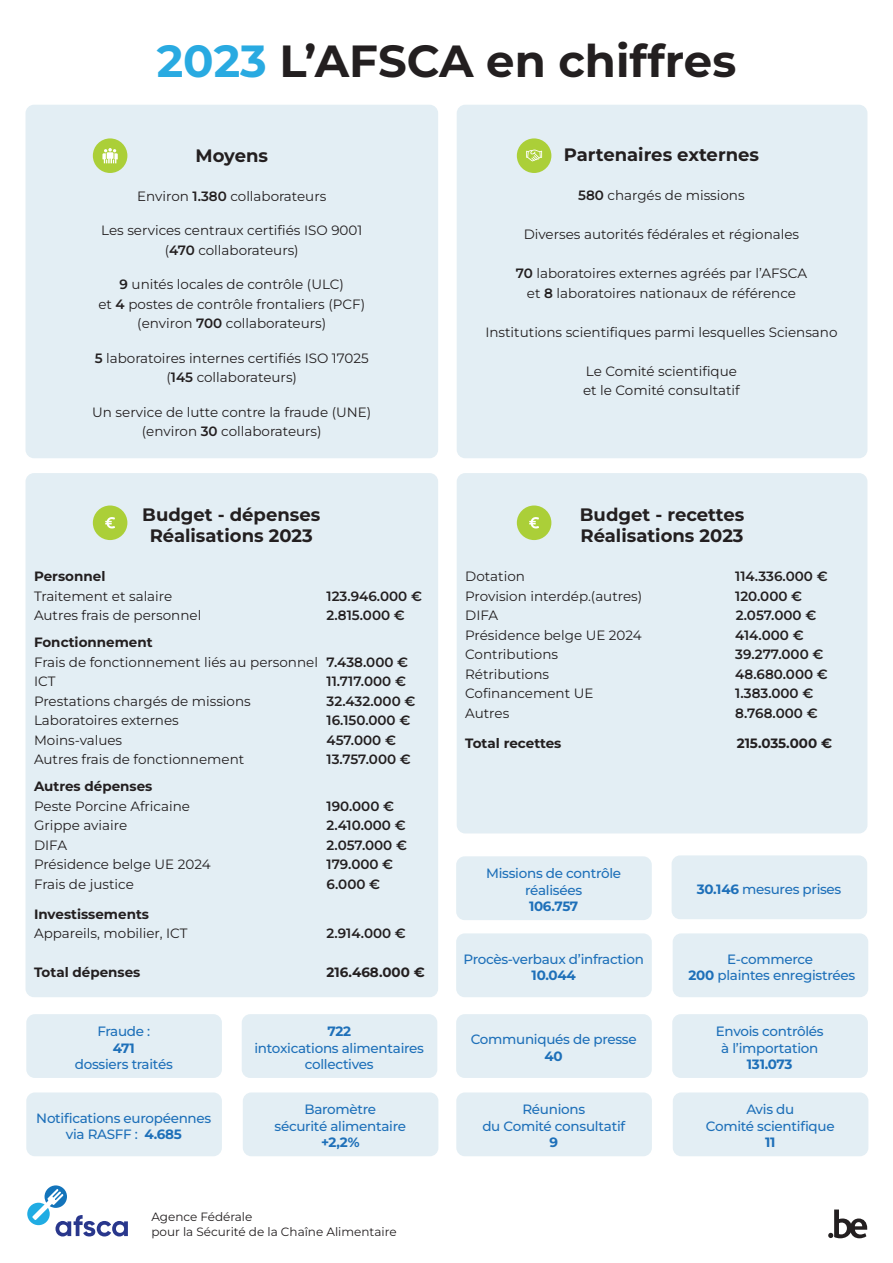
<style>
.page{position:relative;width:893px;height:1263px;background:#fff}
.page>*{position:absolute;margin:0;border:0;box-sizing:border-box;transform-origin:0 0}
.t1{font:700 45px "Montserrat";color:#231f20}
.t2{font:700 18px/21.6px "Montserrat";color:#231f20;text-align:center}
.t3{font:13.5px/19.5px "Montserrat";color:#231f20;text-align:center}
.t4{font:500 13.5px/16.5px "Montserrat";letter-spacing:-.02em;color:#1e70b9;text-align:center}
.t5{font:600 13.5px "Montserrat";color:#231f20}
.t6{font:700 13.5px "Montserrat";color:#231f20}
.t7{font:700 13.5px "Montserrat";letter-spacing:-.02em;color:#1e70b9}
.t8{font:12px/15px "Montserrat";color:#231f20}
.s1{color:#29aae1}
.s2{font-weight:600}
.s3{font-weight:700}
</style>
<div class="page">
<div style="left:26px;top:105px;width:412px;height:353px;background:#e3eef4;border-radius:9px"></div>
<div style="left:457px;top:105px;width:410px;height:353px;background:#e3eef4;border-radius:9px"></div>
<div style="left:26px;top:473px;width:412px;height:524px;background:#e3eef4;border-radius:9px"></div>
<div style="left:457px;top:473px;width:410px;height:360px;background:#e3eef4;border-radius:9px"></div>
<div style="left:517px;top:138px;width:34px;height:35px;background:#abcf38;border-radius:50%"></div>
<div style="left:517px;top:505px;width:34px;height:35px;background:#abcf38;border-radius:50%"></div>
<div style="left:93px;top:138px;width:34px;height:35px;background:#abcf38;border-radius:50%"></div>
<div style="left:93px;top:505px;width:34px;height:35px;background:#abcf38;border-radius:50%"></div>
<div style="left:456px;top:856px;width:196px;height:64px;background:#e3eef4;border-radius:9px"></div>
<div style="left:456px;top:933px;width:196px;height:64px;background:#e3eef4;border-radius:9px"></div>
<div style="left:242px;top:1014px;width:195px;height:64px;background:#e3eef4;border-radius:9px"></div>
<div style="left:26px;top:1014px;width:196px;height:64px;background:#e3eef4;border-radius:9px"></div>
<div style="left:673px;top:933px;width:195px;height:64px;background:#e3eef4;border-radius:9px"></div>
<div style="left:672px;top:855px;width:195px;height:64px;background:#e3eef4;border-radius:9px"></div>
<div style="left:456px;top:1092px;width:196px;height:64px;background:#e3eef4;border-radius:9px"></div>
<div style="left:26px;top:1092px;width:196px;height:64px;background:#e3eef4;border-radius:9px"></div>
<div style="left:672px;top:1014px;width:196px;height:64px;background:#e3eef4;border-radius:9px"></div>
<div style="left:673px;top:1092px;width:195px;height:64px;background:#e3eef4;border-radius:9px"></div>
<div style="left:243px;top:1092px;width:195px;height:64px;background:#e3eef4;border-radius:9px"></div>
<div style="left:456px;top:1014px;width:196px;height:64px;background:#e3eef4;border-radius:9px"></div>
<svg style="left:27px;top:1185px;width:101px;height:51px"></svg>
<svg style="left:529px;top:517px;width:10px;height:12px"></svg>
<svg style="left:105px;top:517px;width:10px;height:12px"></svg>
<svg style="left:102px;top:148px;width:16px;height:15px"></svg>
<svg style="left:526px;top:149px;width:16px;height:12px"></svg>
<svg style="left:828px;top:1209px;width:39px;height:29px"></svg>
<h1 class="t1" style="left:157px;top:31px;width:581px"><span class="s1">2023</span> L’AFSCA en chiffres</h1>
<h2 class="t2" style="left:195px;top:144px;width:74px">Moyens</h2>
<p class="t3" style="left:137px;top:186px;width:191px">Environ <span class="s2">1.380</span> collaborateurs</p>
<p class="t3" style="left:101px;top:220px;width:263px">Les services centraux certifiés ISO 9001 (<span class="s2">470</span> collaborateurs)</p>
<p class="t3" style="left:98px;top:274px;width:268px"><span class="s2">9</span> unités locales de contrôle (ULC)<br>et <span class="s2">4</span> postes de contrôle frontaliers (PCF) (environ <span class="s2">700</span> collaborateurs)</p>
<p class="t3" style="left:95px;top:348px;width:275px"><span class="s2">5</span> laboratoires internes certifiés ISO 17025 (<span class="s2">145</span> collaborateurs)</p>
<p class="t3" style="left:92px;top:402px;width:281px">Un service de lutte contre la fraude (UNE) (environ <span class="s2">30</span> collaborateurs)</p>
<h2 class="t2" style="left:142px;top:503px;width:180px">Budget - dépenses<br>Réalisations 2023</h2>
<p class="t6" style="left:34px;top:567px;width:73px">Personnel</p>
<p class="t3" style="left:34px;top:586px;width:140px">Traitement et salaire</p>
<p class="t5" style="left:327px;top:587px;width:97px">123.946.000 €</p>
<p class="t3" style="left:34px;top:605px;width:169px">Autres frais de personnel</p>
<p class="t5" style="left:327px;top:606px;width:80px">2.815.000 €</p>
<p class="t3" style="left:34px;top:632px;width:376px;text-align:left"><span class="s3">Fonctionnement<br></span>Frais de fonctionnement liés au personnel <span class="s2">7.438.000 €<br></span>ICT</p>
<p class="t5" style="left:327px;top:672px;width:81px">11.717.000 €</p>
<p class="t3" style="left:34px;top:691px;width:218px">Prestations chargés de missions</p>
<p class="t5" style="left:327px;top:692px;width:90px">32.432.000 €</p>
<p class="t3" style="left:34px;top:710px;width:146px">Laboratoires externes</p>
<p class="t5" style="left:327px;top:711px;width:85px">16.150.000 €</p>
<p class="t3" style="left:34px;top:730px;width:90px">Moins-values</p>
<p class="t5" style="left:327px;top:731px;width:71px">457.000 €</p>
<p class="t3" style="left:34px;top:749px;width:212px">Autres frais de fonctionnement</p>
<p class="t5" style="left:327px;top:750px;width:86px">13.757.000 €</p>
<p class="t6" style="left:34px;top:777px;width:120px">Autres dépenses</p>
<p class="t3" style="left:34px;top:796px;width:158px">Peste Porcine Africaine</p>
<p class="t5" style="left:327px;top:797px;width:69px">190.000 €</p>
<p class="t3" style="left:34px;top:815px;width:95px">Grippe aviaire</p>
<p class="t5" style="left:327px;top:816px;width:81px">2.410.000 €</p>
<p class="t3" style="left:34px;top:835px;width:35px">DIFA</p>
<p class="t5" style="left:327px;top:836px;width:82px">2.057.000 €</p>
<p class="t3" style="left:34px;top:854px;width:178px">Présidence belge UE 2024</p>
<p class="t5" style="left:327px;top:855px;width:68px">179.000 €</p>
<p class="t3" style="left:34px;top:874px;width:101px">Frais de justice</p>
<p class="t5" style="left:327px;top:875px;width:55px">6.000 €</p>
<p class="t6" style="left:34px;top:905px;width:117px">Investissements</p>
<p class="t3" style="left:34px;top:923px;width:155px">Appareils, mobilier, ICT</p>
<p class="t5" style="left:327px;top:924px;width:81px">2.914.000 €</p>
<p class="t6" style="left:34px;top:963px;width:108px">Total dépenses</p>
<p class="t6" style="left:327px;top:963px;width:100px">216.468.000 €</p>
<p class="t4" style="left:97px;top:1023px;width:54px">Fraude :</p>
<p class="t7" style="left:113px;top:1039px;width:23px">471</p>
<p class="t4" style="left:75px;top:1056px;width:99px">dossiers traités</p>
<p class="t4" style="left:36px;top:1109px;width:177px">Notifications européennes via RASFF : <span class="s3">4.685</span></p>
<p class="t7" style="left:327px;top:1022px;width:25px">722</p>
<p class="t4" style="left:254px;top:1039px;width:171px">intoxications alimentaires collectives</p>
<p class="t4" style="left:274px;top:1101px;width:133px">Baromètre<br>sécurité alimentaire</p>
<p class="t7" style="left:321px;top:1133px;width:40px">+2,2%</p>
<p class="t8" style="left:151px;top:1209px;width:247px">Agence Fédérale<br>pour la Sécurité de la Chaîne Alimentaire</p>
<h2 class="t2" style="left:564px;top:143px;width:197px">Partenaires externes</h2>
<p class="t3" style="left:578px;top:185px;width:168px"><span class="s2">580</span> chargés de missions</p>
<p class="t3" style="left:524px;top:224px;width:277px">Diverses autorités fédérales et régionales</p>
<p class="t3" style="left:516px;top:263px;width:293px"><span class="s2">70</span> laboratoires externes agréés par l’AFSCA et <span class="s2">8</span> laboratoires nationaux de référence</p>
<p class="t3" style="left:485px;top:322px;width:354px">Institutions scientifiques parmi lesquelles Sciensano</p>
<p class="t3" style="left:583px;top:361px;width:158px;text-align:left">Le Comité scientifique et le Comité consultatif</p>
<h2 class="t2" style="left:580px;top:503px;width:166px;text-align:left">Budget - recettes<br>Réalisations 2023</h2>
<p class="t3" style="left:465px;top:566px;width:61px">Dotation</p>
<p class="t5" style="left:735px;top:567px;width:94px">114.336.000 €</p>
<p class="t3" style="left:465px;top:586px;width:179px">Provision interdép.(autres)</p>
<p class="t5" style="left:735px;top:587px;width:69px">120.000 €</p>
<p class="t3" style="left:465px;top:605px;width:35px">DIFA</p>
<p class="t5" style="left:736px;top:606px;width:82px">2.057.000 €</p>
<p class="t3" style="left:465px;top:625px;width:178px">Présidence belge UE 2024</p>
<p class="t5" style="left:735px;top:626px;width:70px">414.000 €</p>
<p class="t3" style="left:465px;top:644px;width:94px">Contributions</p>
<p class="t5" style="left:735px;top:645px;width:90px">39.277.000 €</p>
<p class="t3" style="left:465px;top:664px;width:85px">Rétributions</p>
<p class="t5" style="left:735px;top:665px;width:94px">48.680.000 €</p>
<p class="t3" style="left:465px;top:683px;width:130px">Cofinancement UE</p>
<p class="t5" style="left:735px;top:684px;width:80px">1.383.000 €</p>
<p class="t3" style="left:465px;top:703px;width:46px">Autres</p>
<p class="t5" style="left:735px;top:704px;width:84px">8.768.000 €</p>
<p class="t6" style="left:465px;top:734px;width:98px">Total recettes</p>
<p class="t6" style="left:737px;top:734px;width:97px">215.035.000 €</p>
<p class="t4" style="left:486px;top:865px;width:137px">Missions de contrôle réalisées</p>
<p class="t7" style="left:529px;top:897px;width:51px">106.757</p>
<p class="t4" style="left:463px;top:950px;width:182px">Procès-verbaux d’infraction</p>
<p class="t7" style="left:532px;top:966px;width:46px">10.044</p>
<p class="t4" style="left:471px;top:1031px;width:168px">Communiqués de presse</p>
<p class="t7" style="left:545px;top:1047px;width:20px">40</p>
<p class="t4" style="left:482px;top:1101px;width:144px">Réunions<br>du Comité consultatif</p>
<p class="t7" style="left:549px;top:1133px;width:10px">9</p>
<p class="t4" style="left:697px;top:880px;width:146px"><span class="s3">30.146</span> mesures prises</p>
<p class="t4" style="left:689px;top:950px;width:168px">E-commerce<br><span class="s3">200</span> plaintes enregistrées</p>
<p class="t4" style="left:716px;top:1023px;width:109px">Envois contrôlés à l’importation</p>
<p class="t7" style="left:747px;top:1055px;width:47px">131.073</p>
<p class="t4" style="left:706px;top:1101px;width:130px">Avis du<br>Comité scientifique</p>
<p class="t7" style="left:765px;top:1133px;width:12px">11</p>
</div>
